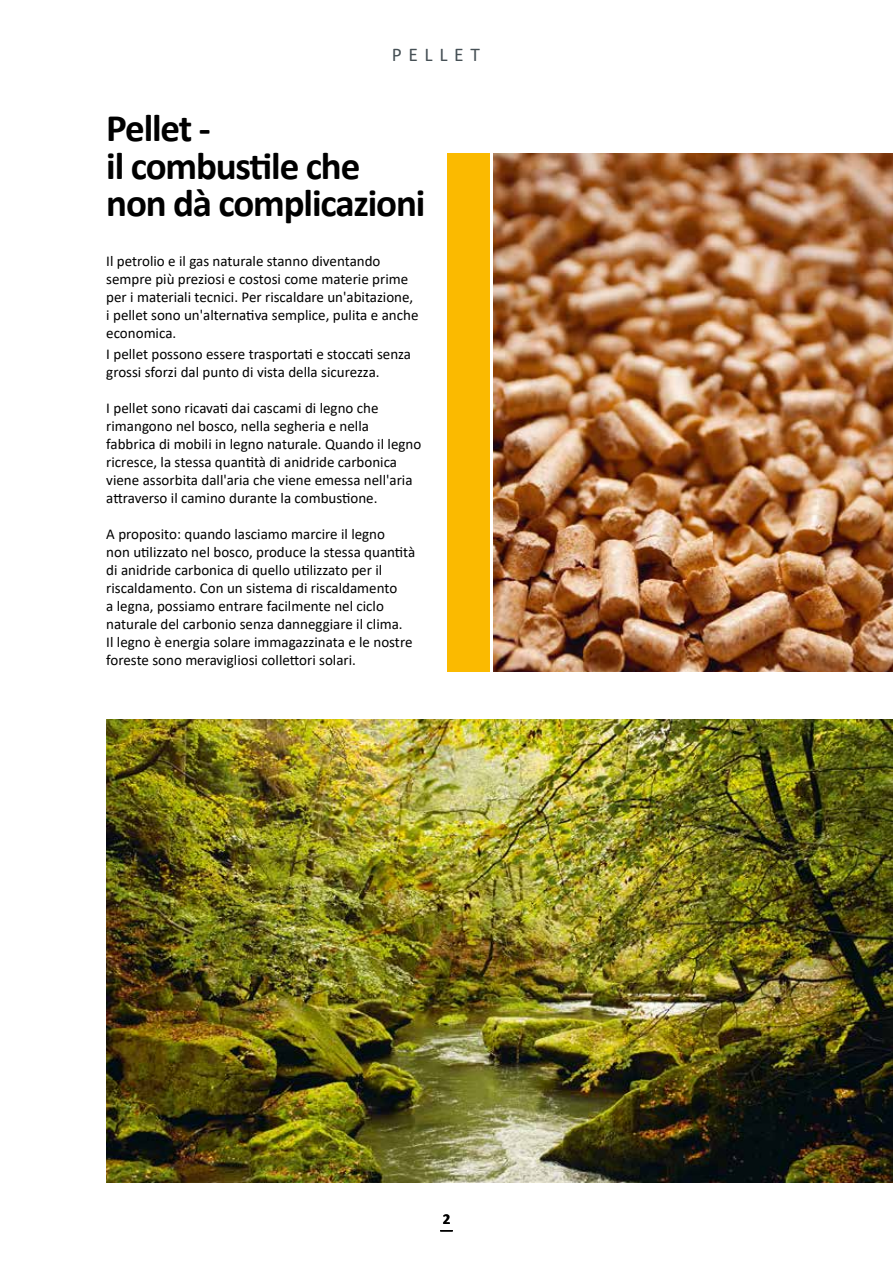
<style>
.page{position:relative;width:893px;height:1263px;background:#fff}
.page>*{position:absolute;margin:0;border:0;box-sizing:border-box;transform-origin:0 0}
.t1{font:700 39px/37.5px "Calibri";letter-spacing:-.03em;color:#000}
.t2{font:19.5px "Calibri";letter-spacing:.34em;color:#465055}
.t3{font:15px/18px "Calibri";color:#000}
.t4{font:700 15px "Calibri";color:#000}
</style>
<div class="page">
<img style="left:494px;top:154px;width:399px;height:518px">
<div style="left:447px;top:154px;width:42px;height:518px;background:#fbba00"></div>
<img style="left:106px;top:719px;width:787px;height:464px">
<h2 class="t2" style="left:392px;top:41px;width:90px">PELLET</h2>
<h1 class="t1" style="left:106px;top:109px;width:321px">Pellet -<br>il combustile che non dà complicazioni</h1>
<p class="t3" style="left:106px;top:252px;width:314px">Il petrolio e il gas naturale stanno diventando sempre più preziosi e costosi come materie prime per i materiali tecnici. Per riscaldare un'abitazione, i pellet sono un'alternativa semplice, pulita e anche economica.</p>
<p class="t3" style="left:106px;top:345px;width:306px">I pellet possono essere trasportati e stoccati senza grossi sforzi dal punto di vista della sicurezza.</p>
<p class="t3" style="left:106px;top:399px;width:316px">I pellet sono ricavati dai cascami di legno che rimangono nel bosco, nella segheria e nella fabbrica di mobili in legno naturale. Quando il legno ricresce, la stessa quantità di anidride carbonica viene assorbita dall'aria che viene emessa nell'aria attraverso il camino durante la combustione.</p>
<p class="t3" style="left:106px;top:525px;width:311px">A proposito: quando lasciamo marcire il legno<br>non utilizzato nel bosco, produce la stessa quantità di anidride carbonica di quello utilizzato per il riscaldamento. Con un sistema di riscaldamento<br>a legna, possiamo entrare facilmente nel ciclo naturale del carbonio senza danneggiare il clima.<br>Il legno è energia solare immagazzinata e le nostre foreste sono meravigliosi collettori solari.</p>
<p class="t4" style="left:443px;top:1208px;width:9px">2</p>
</div>
